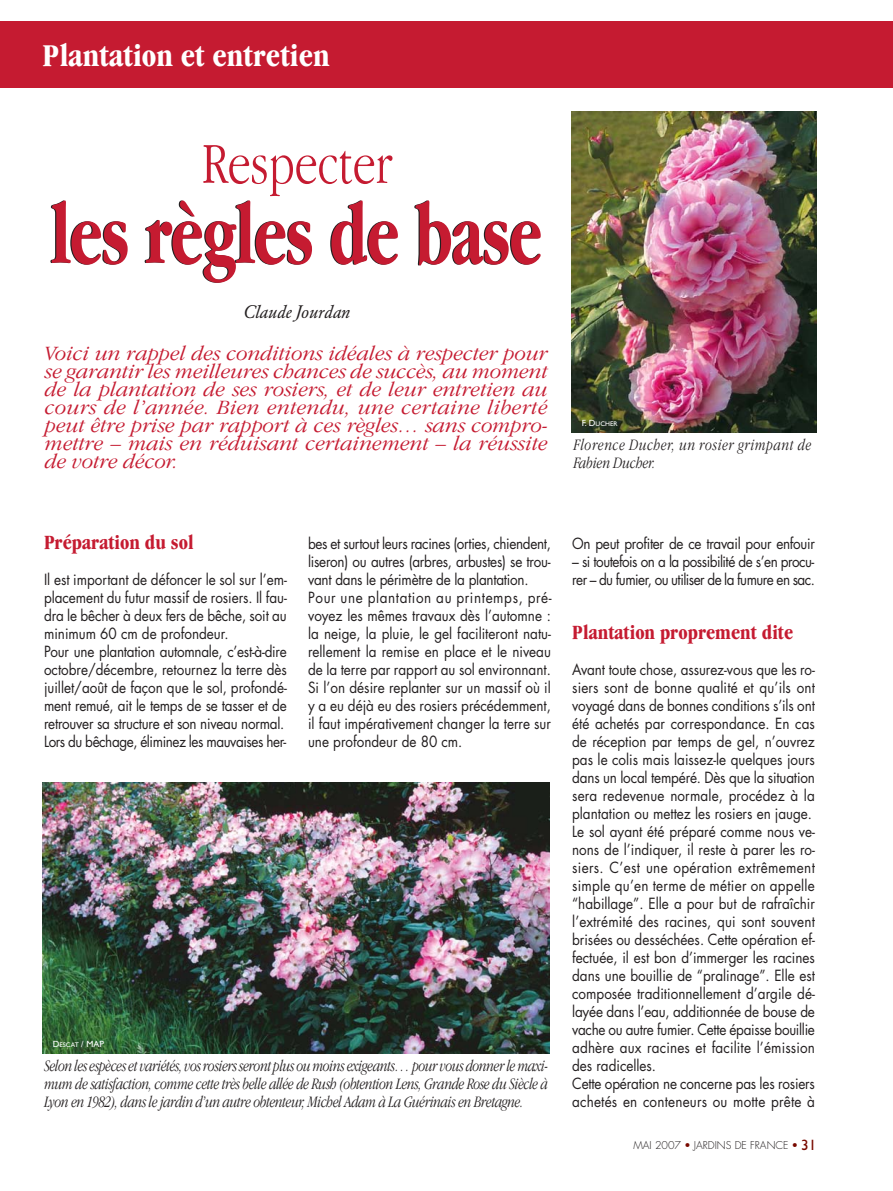
<style>
.page{position:relative;width:893px;height:1191px;background:#fff}
.page>*{position:absolute;margin:0;border:0;box-sizing:border-box;transform-origin:0 0}
.t1{font:700 condensed 90px "Garamond IT Cby BT";letter-spacing:-.015em;color:#c51b31;scale:.85 1}
.t2{font:300 condensed 60px "Garamond IT Cby BT";color:#c51b31;scale:.95 1}
.t3{font:700 condensed 33px "Garamond IT Cby BT";color:#fff}
.t4{font:italic 300 21px/18px "Garamond IT Cby BT";color:#c51b31;text-align:justify}
.t5{font:700 condensed 21px "Garamond IT Cby BT";color:#c51b31}
.t6{font:18px "Garamond BE Italic Os F";color:#231f20}
.t7{font:italic 300 condensed 16.5px/18px "Garamond IT Cby BT";letter-spacing:-.02em;color:#231f20;text-align:justify;scale:.95 1}
.t8{font:italic 300 condensed 16.5px/18px "Garamond IT Cby BT";letter-spacing:.04em;color:#231f20;scale:.95 1}
.t9{font:15px/18px "Futura";color:#231f20;scale:.9 1}
.t10{font:15px/18px "Futura";letter-spacing:-.04em;color:#231f20;scale:.9 1}
.t11{font:15px "Futura";letter-spacing:-.025em;color:#231f20;scale:.9 1}
.t12{font:300 10.5px "Futura";color:#231f20}
.t13{font:9px "Gill Sans";color:#fff}
.t14{font:6.75px "Gill Sans";color:#fff}
.s1{font-size:9px}
.s2{font-weight:400;color:#790a00}
.s3{font-family:"Humanist 521 BT";font-weight:400;font-size:15px;color:#790a00}
.s4{font-size:6.75px}
</style>
<div class="page">
<div style="left:0;top:21px;width:893px;height:67px;background:#c51b31"></div>
<img style="left:43px;top:782px;width:506px;height:271px">
<img style="left:572px;top:112px;width:244px;height:320px">
<h3 class="t3" style="left:43px;top:43px;width:289px">Plantation et entretien</h3>
<h2 class="t2" style="left:202px;top:141px;width:202px">Respecter</h2>
<h1 class="t1" style="left:51px;top:200px;width:579px">les règles de base</h1>
<p class="t6" style="left:243px;top:305px;width:109px">Claude Jourdan</p>
<p class="t4" style="left:45px;top:346px;width:504px">Voici un rappel des conditions idéales à respecter pour se garantir les meilleures chances de succès, au moment de la plantation de ses rosiers, et de leur entretien au cours de l’année. Bien entendu, une certaine liberté peut être prise par rapport à ces règles… sans compro&shy;mettre – mais en réduisant certainement – la réussite de votre décor.</p>
<p class="t14" style="left:582px;top:422px;width:37px"><span class="s1">F. D</span>UCHER</p>
<p class="t8" style="left:574px;top:437px;width:252px">Florence Ducher, un rosier grimpant de<br>Fabien Ducher.</p>
<h3 class="t5" style="left:44px;top:534px;width:151px">Préparation du sol</h3>
<p class="t9" style="left:44px;top:571px;width:271px">Il est important de défoncer le sol sur l’em&shy;placement du futur massif de rosiers. Il fau&shy;dra le bêcher à deux fers de bêche, soit au minimum 60 cm de profondeur.<br>Pour une plantation automnale, c’est-à-dire octobre/décembre, retournez la terre dès juillet/août de façon que le sol, profondé&shy;ment remué, ait le temps de se tasser et de retrouver sa structure et son niveau normal.<br>Lors du bêchage, éliminez les mauvaises her-</p>
<p class="t9" style="left:308px;top:535px;width:272px">bes et surtout leurs racines (orties, chiendent, liseron) ou autres (arbres, arbustes) se trou&shy;vant dans le périmètre de la plantation.<br>Pour une plantation au printemps, pré&shy;voyez les mêmes travaux dès l’automne : la neige, la pluie, le gel faciliteront natu&shy;rellement la remise en place et le niveau de la terre par rapport au sol environnant.<br>Si l’on désire replanter sur un massif où il y a eu déjà eu des rosiers précédemment, il faut impérativement changer la terre sur une profondeur de 80 cm.</p>
<p class="t11" style="left:572px;top:536px;width:271px">On peut profiter de ce travail pour enfouir</p>
<p class="t10" style="left:572px;top:553px;width:271px">– si toutefois on a la possibilité de s’en procu&shy;rer – du fumier, ou utiliser de la fumure en sac.</p>
<h3 class="t5" style="left:572px;top:624px;width:223px">Plantation proprement dite</h3>
<p class="t9" style="left:572px;top:661px;width:271px">Avant toute chose, assurez-vous que les ro&shy;siers sont de bonne qualité et qu’ils ont voyagé dans de bonnes conditions s’ils ont été achetés par correspondance. En cas de réception par temps de gel, n’ouvrez pas le colis mais laissez-le quelques jours dans un local tempéré. Dès que la situation sera redevenue normale, procédez à la plantation ou mettez les rosiers en jauge.<br>Le sol ayant été préparé comme nous ve&shy;nons de l’indiquer, il reste à parer les ro&shy;siers. C’est une opération extrêmement simple qu’en terme de métier on appelle “habillage”. Elle a pour but de rafraîchir l’extrémité des racines, qui sont souvent brisées ou desséchées. Cette opération ef&shy;fectuée, il est bon d’immerger les racines dans une bouillie de “pralinage”. Elle est composée traditionnellement d’argile dé&shy;layée dans l’eau, additionnée de bouse de vache ou autre fumier. Cette épaisse bouillie adhère aux racines et facilite l’émission des radicelles.<br>Cette opération ne concerne pas les rosiers achetés en conteneurs ou motte prête à</p>
<p class="t12" style="left:633px;top:1140px;width:184px">MAI 2007 <span class="s2">•</span> JARDINS DE FRANCE <span class="s2">•</span> <span class="s3">31</span></p>
<p class="t13" style="left:53px;top:1040px;width:53px">D<span class="s4">ESCAT</span> / MAP</p>
<p class="t7" style="left:45px;top:1058px;width:532px">Selon les espèces et variétés, vos rosiers seront plus ou moins exigeants… pour vous donner le maxi&shy;mum de satisfaction, comme cette très belle allée de Rush (obtention Lens, Grande Rose du Siècle à Lyon en 1982), dans le jardin d’un autre obtenteur, Michel Adam à La Guérinais en Bretagne.</p>
</div>
